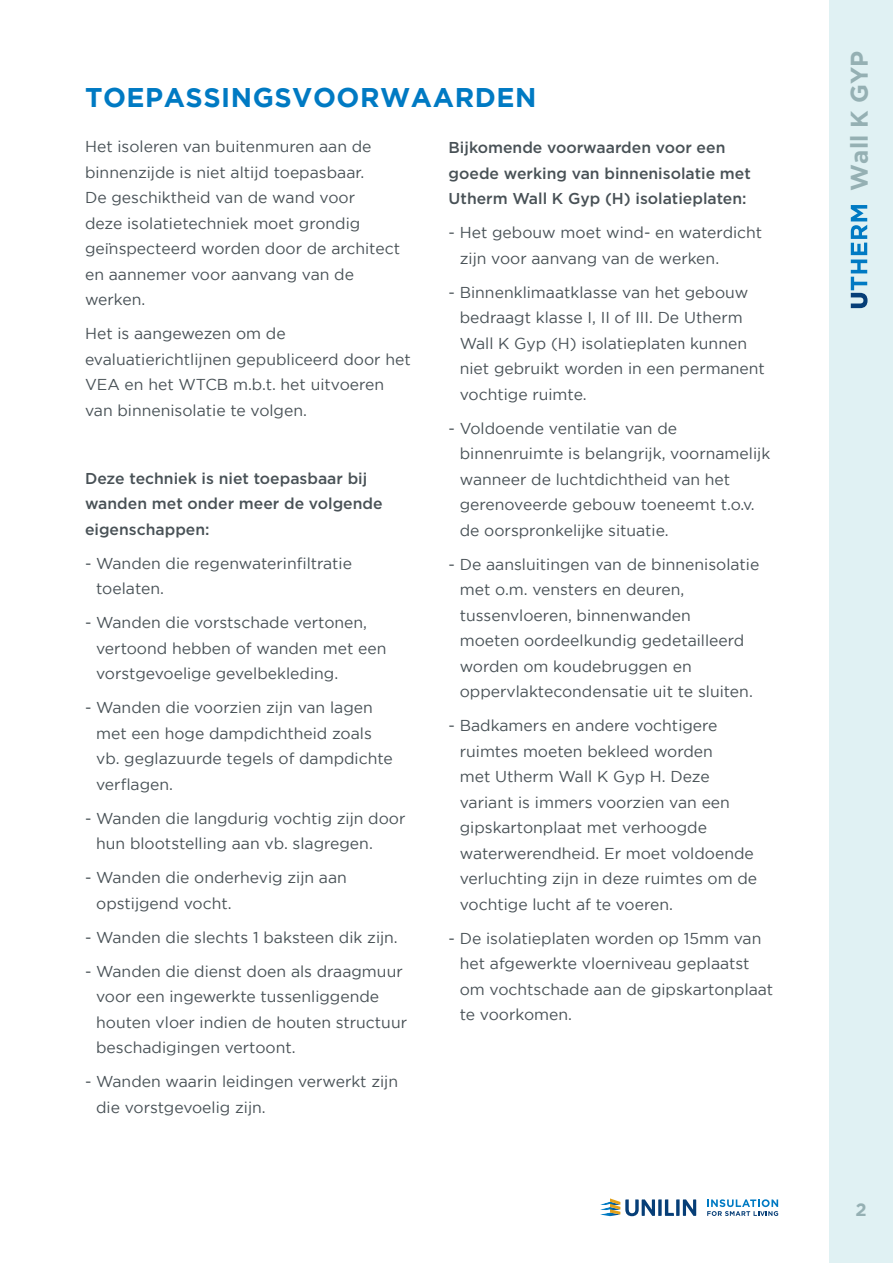
<style>
.page{position:relative;width:893px;height:1263px;background:#fff}
.page>*{position:absolute;margin:0;border:0;box-sizing:border-box;transform-origin:0 0}
.t1{font:700 27px "Gotham";letter-spacing:.02em;color:#007ac3}
.t2{font:700 24px "Gotham";color:#95b0b3}
.t3{font:700 18px "Gotham";color:#95b0b3}
.t4{font:15.75px/25.5px "Gotham";color:#485156}
.t5{font:500 15.75px/25.5px "Gotham";color:#485156}
</style>
<div class="page">
<div style="left:829px;top:0;width:64px;height:1263px;background:#e0f1f3"></div>
<svg style="left:851px;top:205px;width:16px;height:103px"></svg>
<svg style="left:600px;top:1198px;width:96px;height:18px"></svg>
<svg style="left:707px;top:1199px;width:71px;height:17px"></svg>
<h1 class="t1" style="left:85px;top:81px;width:453px">TOEPASSINGSVOORWAARDEN</h1>
<p class="t4" style="left:85px;top:134px;width:317px">Het isoleren van buitenmuren aan de binnenzijde is niet altijd toepasbaar.<br>De geschiktheid van de wand voor<br>deze isolatietechniek moet grondig geïnspecteerd worden door de architect en aannemer voor aanvang van de werken.</p>
<p class="t4" style="left:85px;top:321px;width:327px">Het is aangewezen om de evaluatierichtlijnen gepubliceerd door het VEA en het WTCB m.b.t. het uitvoeren van binnenisolatie te volgen.</p>
<p class="t5" style="left:449px;top:135px;width:304px">Bijkomende voorwaarden voor een goede werking van binnenisolatie met<br>Utherm Wall K Gyp (H) isolatieplaten:</p>
<p class="t4" style="left:460px;top:220px;width:304px;text-indent:-11px">- Het gebouw moet wind- en waterdicht zijn voor aanvang van de werken.</p>
<p class="t4" style="left:460px;top:279px;width:307px;text-indent:-11px">- Binnenklimaatklasse van het gebouw bedraagt klasse I, II of III. De Utherm Wall K Gyp (H) isolatieplaten kunnen niet gebruikt worden in een permanent vochtige ruimte.</p>
<p class="t4" style="left:460px;top:415px;width:312px;text-indent:-11px">- Voldoende ventilatie van de binnenruimte is belangrijk, voornamelijk wanneer de luchtdichtheid van het gerenoveerde gebouw toeneemt t.o.v. de oorspronkelijke situatie.</p>
<p class="t4" style="left:460px;top:551px;width:301px;text-indent:-11px">- De aansluitingen van de binnenisolatie met o.m. vensters en deuren, tussenvloeren, binnenwanden<br>moeten oordeelkundig gedetailleerd worden om koudebruggen en oppervlaktecondensatie uit te sluiten.</p>
<p class="t4" style="left:460px;top:713px;width:299px;text-indent:-11px">- Badkamers en andere vochtigere ruimtes moeten bekleed worden<br>met Utherm Wall K Gyp H. Deze variant is immers voorzien van een gipskartonplaat met verhoogde waterwerendheid. Er moet voldoende verluchting zijn in deze ruimtes om de vochtige lucht af te voeren.</p>
<p class="t4" style="left:460px;top:925px;width:315px;text-indent:-11px">- De isolatieplaten worden op 15mm van het afgewerkte vloerniveau geplaatst om vochtschade aan de gipskartonplaat te voorkomen.</p>
<p class="t5" style="left:85px;top:465px;width:299px">Deze techniek is niet toepasbaar bij wanden met onder meer de volgende eigenschappen:</p>
<p class="t4" style="left:96px;top:550px;width:257px;text-indent:-11px">- Wanden die regenwaterinfiltratie toelaten.</p>
<p class="t4" style="left:96px;top:610px;width:292px;text-indent:-11px">- Wanden die vorstschade vertonen, vertoond hebben of wanden met een vorstgevoelige gevelbekleding.</p>
<p class="t4" style="left:96px;top:695px;width:298px;text-indent:-11px">- Wanden die voorzien zijn van lagen met een hoge dampdichtheid zoals vb. geglazuurde tegels of dampdichte verflagen.</p>
<p class="t4" style="left:96px;top:805px;width:311px;text-indent:-11px">- Wanden die langdurig vochtig zijn door hun blootstelling aan vb. slagregen.</p>
<p class="t4" style="left:96px;top:865px;width:252px;text-indent:-11px">- Wanden die onderhevig zijn aan opstijgend vocht.</p>
<p class="t4" style="left:85px;top:924px;width:314px">- Wanden die slechts 1 baksteen dik zijn.</p>
<p class="t4" style="left:96px;top:958px;width:312px;text-indent:-11px">- Wanden die dienst doen als draagmuur voor een ingewerkte tussenliggende houten vloer indien de houten structuur beschadigingen vertoont.</p>
<p class="t4" style="left:96px;top:1069px;width:303px;text-indent:-11px">- Wanden waarin leidingen verwerkt zijn die vorstgevoelig zijn.</p>
<h2 class="t2" style="left:845px;top:191px;width:141px;rotate:-90deg">Wall K GYP</h2>
<p class="t3" style="left:855px;top:1199px;width:13px">2</p>
</div>
